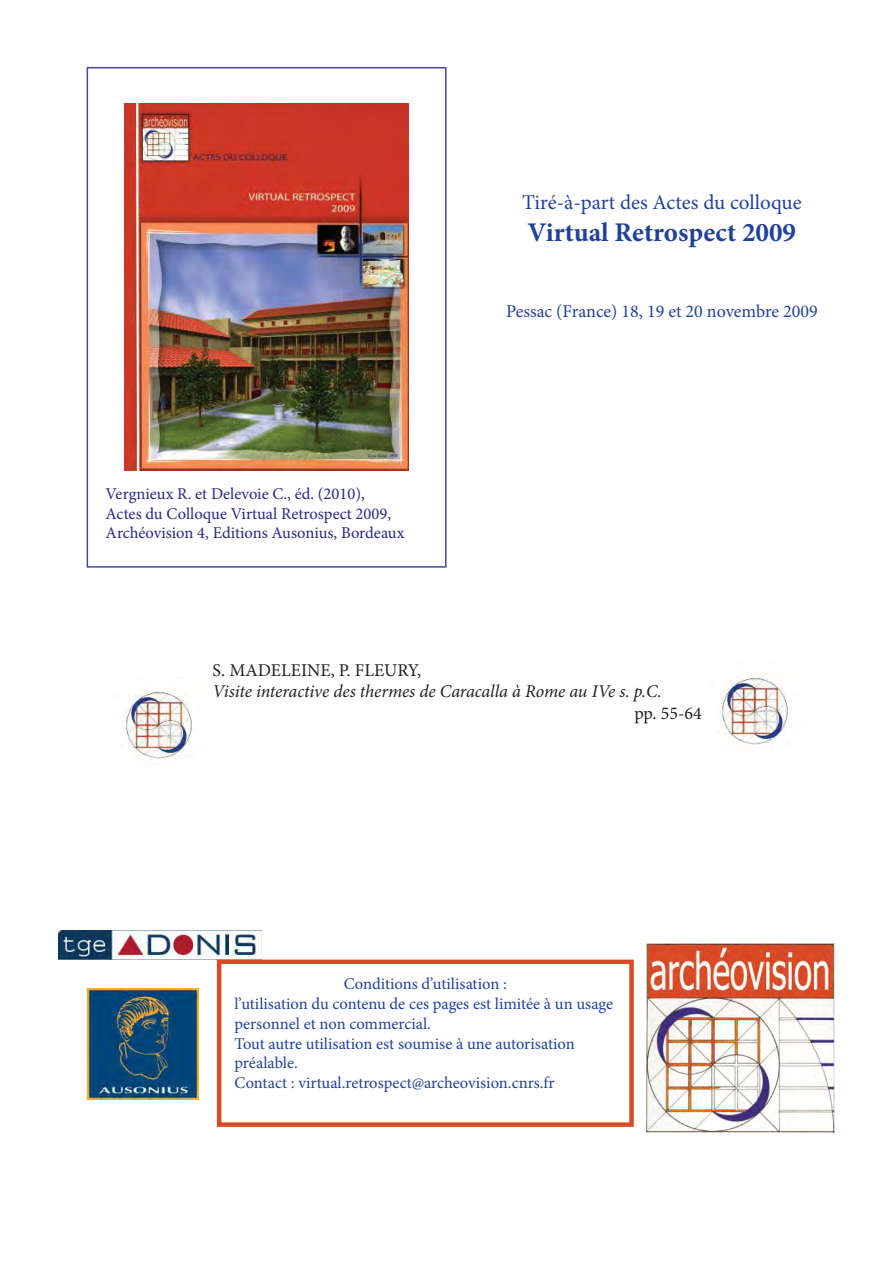
<style>
.page{position:relative;width:893px;height:1263px;background:#fff}
.page>*{position:absolute;margin:0;border:0;box-sizing:border-box;transform-origin:0 0}
.t1{font:700 27px "Minion Pro";color:#20419a}
.t2{font:21px "Minion Pro";color:#20419a}
.t3{font:italic 18px "Minion Pro";letter-spacing:-.01em;color:#231f20}
.t4{font:18px "Minion Pro";color:#20419a}
.t5{font:18px "Minion Pro";color:#231f20}
.t6{font:16.5px/19.8px "Minion Pro";color:#20419a}
.t7{font:16.5px/19.8px "Minion Pro";color:#292883}
</style>
<div class="page">
<div style="left:87px;top:67px;width:359px;height:501px;border:2px solid #43499e"></div>
<img style="left:125px;top:103px;width:283px;height:367px">
<img style="left:59px;top:930px;width:202px;height:30px">
<img style="left:646px;top:944px;width:188px;height:188px">
<img style="left:88px;top:988px;width:111px;height:111px">
<div style="left:217px;top:960px;width:417px;height:167px;border:4px solid #d94a27"></div>
<img style="left:125px;top:691px;width:67px;height:68px">
<img style="left:721px;top:677px;width:67px;height:68px">
<p class="t2" style="left:522px;top:194px;width:281px">Tiré-à-part des Actes du colloque</p>
<h1 class="t1" style="left:527px;top:222px;width:270px">Virtual Retrospect 2009</h1>
<p class="t7" style="left:106px;top:485px;width:300px">Vergnieux R. et Delevoie C., éd. (2010),<br>Actes du Colloque Virtual Retrospect 2009,<br>Archéovision 4, Editions Ausonius, Bordeaux</p>
<p class="t4" style="left:506px;top:304px;width:313px">Pessac (France) 18, 19 et 20 novembre 2009</p>
<p class="t5" style="left:213px;top:663px;width:210px">S. MADELEINE, P. FLEURY,</p>
<p class="t3" style="left:213px;top:684px;width:451px">Visite interactive des thermes de Caracalla à Rome au IVe s. p.C.</p>
<p class="t5" style="left:634px;top:706px;width:69px">pp. 55-64</p>
<p class="t6" style="left:234px;top:975px;width:380px;text-indent:109px">Conditions d’utilisation :<br>l’utilisation du contenu de ces pages est limitée à un usage personnel et non commercial.<br>Tout autre utilisation est soumise à une autorisation préalable.<br>Contact : virtual.retrospect@archeovision.cnrs.fr</p>
</div>
